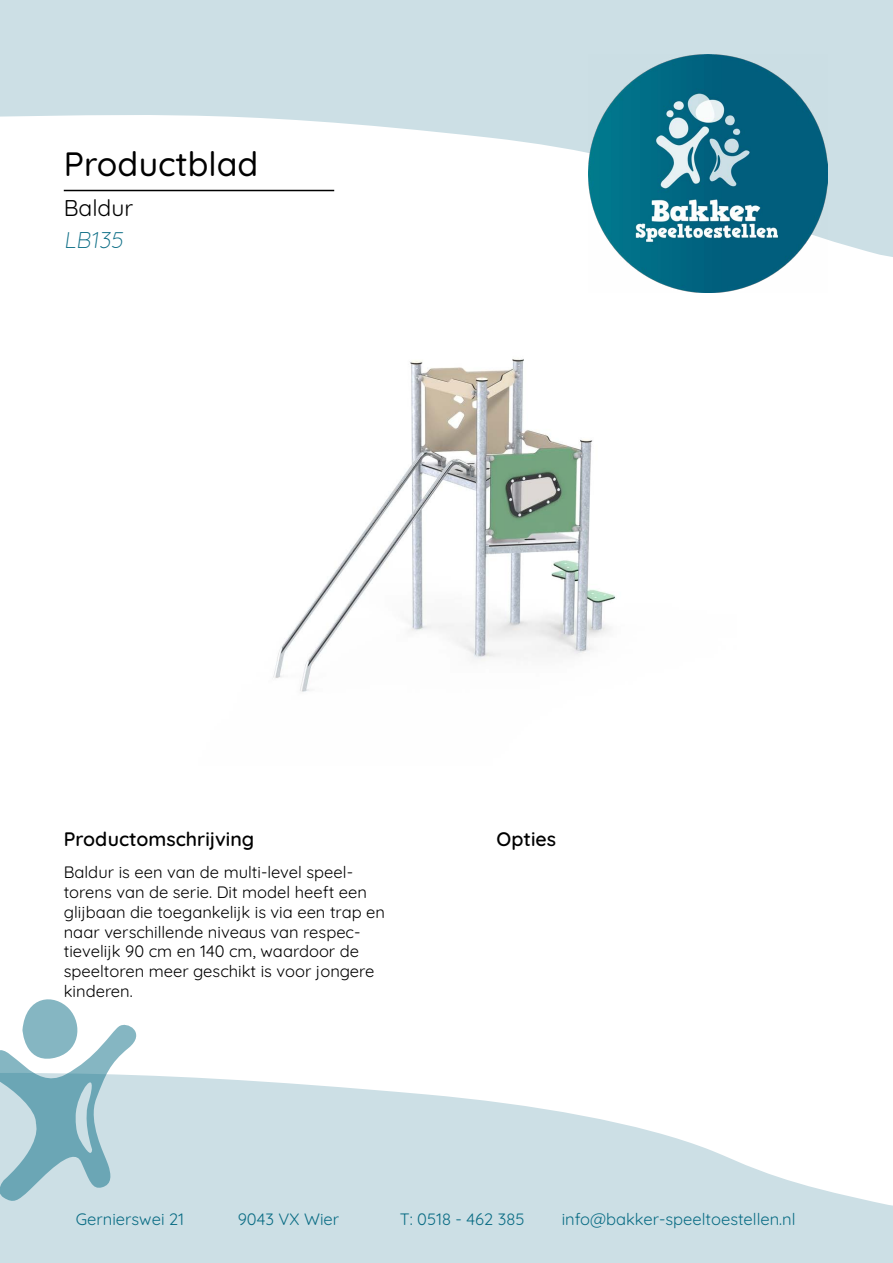
<style>
.page{position:relative;width:893px;height:1263px;background:#fff}
.page>*{position:absolute;margin:0;border:0;box-sizing:border-box;transform-origin:0 0}
.t1{font:500 33.75px "Quicksand";color:#000}
.t2{font:22.8px "Quicksand";color:#000}
.t3{font:300 22.8px "Quicksand";color:#0b6d85}
.t4{font:600 19.5px "Quicksand";color:#000}
.t5{font:16.5px/19.8px "Quicksand";color:#000}
.t6{font:16.5px "Quicksand";color:#0b6d85}
</style>
<div class="page">
<svg style="left:0;top:0;width:893px;height:257px;fill:#ccdfe5"></svg>
<img style="left:589px;top:54px;width:238px;height:238px">
<svg style="left:0;top:1075px;width:893px;height:188px;fill:#ccdfe5"></svg>
<svg style="left:0;top:999px;width:136px;height:202px"></svg>
<hr style="left:64px;top:190px;width:270px;height:1px;background:#000">
<img style="left:273px;top:359px;width:343px;height:333px">
<h1 class="t1" style="left:64px;top:138px;width:196px">Productblad</h1>
<h2 class="t2" style="left:64px;top:191px;width:71px">Baldur</h2>
<h2 class="t3" style="left:64px;top:222px;width:65px">LB135</h2>
<p class="t4" style="left:64px;top:823px;width:192px">Productomschrijving</p>
<p class="t4" style="left:497px;top:823px;width:61px">Opties</p>
<p class="t5" style="left:64px;top:861px;width:323px">Baldur is een van de multi-level speel&shy;torens van de serie. Dit model heeft een glijbaan die toegankelijk is via een trap en naar verschillende niveaus van respec&shy;tievelijk 90 cm en 140 cm, waardoor de speeltoren meer geschikt is voor jongere kinderen.</p>
<p class="t6" style="left:76px;top:1207px;width:110px">Gernierswei 21</p>
<p class="t6" style="left:238px;top:1207px;width:103px">9043 VX Wier</p>
<p class="t6" style="left:400px;top:1207px;width:126px">T: 0518 - 462 385</p>
<p class="t6" style="left:562px;top:1207px;width:235px">info@bakker-speeltoestellen.nl</p>
</div>
